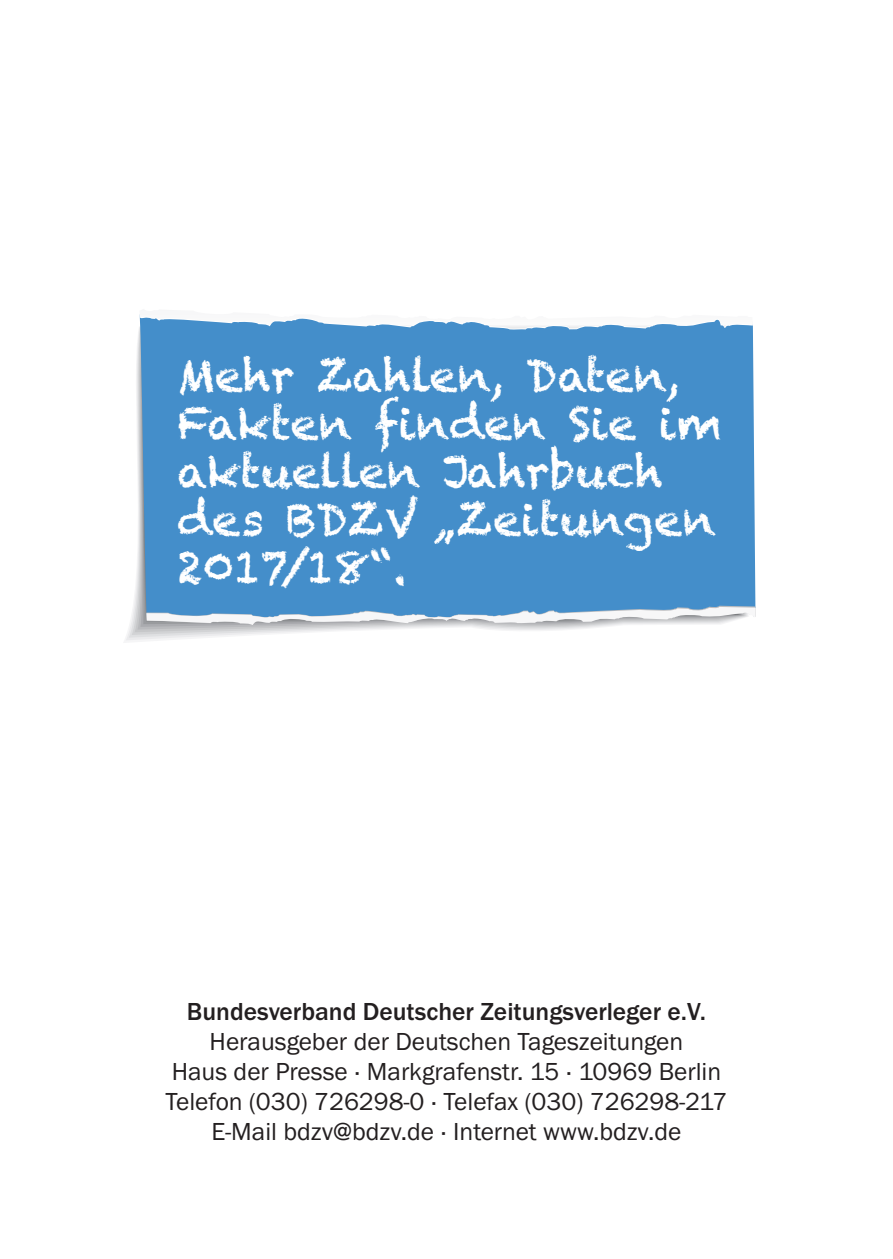
<style>
.page{position:relative;width:893px;height:1259px;background:#fff}
.page>*{position:absolute;margin:0;border:0;box-sizing:border-box;transform-origin:0 0}
.t1{font:45px/48px "Chalkduster";color:#fff}
.t2{font:25.5px/30px "Franklin Gothic Itc T";color:#231f20;text-align:center}
.t3{font:500 25.5px "Franklin Gothic Itc T";color:#231f20}
</style>
<div class="page">
<div style="left:140px;top:330px;width:615px;height:289px;background:#448eca"></div>
<svg style="left:146px;top:606px;width:609px;height:19px"></svg>
<svg style="left:139px;top:314px;width:614px;height:16px"></svg>
<h1 class="t1" style="left:177px;top:351px;width:546px">Mehr Zahlen, Daten,<br>Fakten finden Sie im aktuellen Jahrbuch des BDZV „Zeitungen<br>2017/18“.</h1>
<p class="t3" style="left:187px;top:996px;width:520px">Bundesverband Deutscher Zeitungsverleger e.V.</p>
<p class="t2" style="left:166px;top:1026px;width:563px">Herausgeber der Deutschen Tageszeitungen<br>Haus der Presse · Markgrafenstr. 15 · 10969 Berlin Telefon (030) 726298-0 · Telefax (030) 726298-217<br>E-Mail bdzv@bdzv.de · Internet www.bdzv.de</p>
</div>
